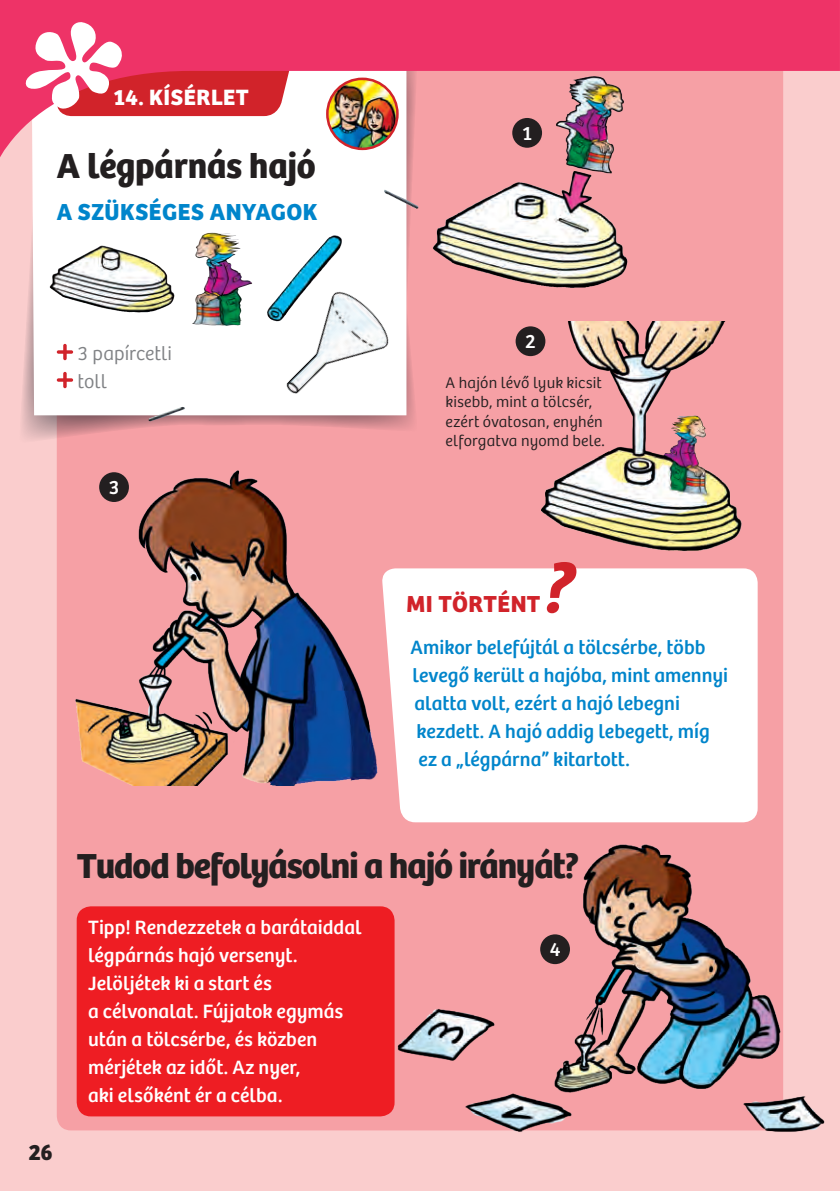
<style>
.page{position:relative;width:840px;height:1191px;background:#fff}
.page>*{position:absolute;margin:0;border:0;box-sizing:border-box;transform-origin:0 0}
.Headline_klein_Versu{font:700 36px "Kosmos Bree";letter-spacing:-.03em;color:#231f20}
.Headline_klein_Versu-2{font:700 36px "Kosmos Bree";letter-spacing:-.005em;color:#231f20}
.Subhead_versal_blau{font:700 24px "Kosmos Bree";letter-spacing:.02em;color:#0085cb}
.Subhead_versal_rot{font:700 24px "Kosmos Bree";letter-spacing:.015em;color:#d1232a}
.t1{font:700 23px "Kosmos Bree";letter-spacing:.02em;color:#fff}
.t2{font:700 23px "Kosmos Bree";color:#231f20}
.Copy{font:20px/28px "Kosmos Bree";letter-spacing:.005em;color:#fff}
.Copy_blau{font:20px "Kosmos Bree";letter-spacing:.005em;color:#0085cb}
.Liste_du_brauchst{font:300 20px "Kosmos Bree";letter-spacing:.005em;color:#808285}
.t3{font:300 16px/19.2px "Kosmos Bree";letter-spacing:.01em;color:#231f20}
</style>
<div class="page">
<div style="left:0;top:0;width:839px;height:1191px;background:#facdcd"></div>
<hr style="left:839px;top:0;width:1px;height:1191px;background:#facdcd">
<div style="left:57px;top:32px;width:725px;height:1098px;background:#f6a0a5;border-radius:14px"></div>
<svg style="left:22px;top:212px;width:393px;height:227px"></svg>
<div style="left:32px;top:212px;width:374px;height:203px;background:#fff"></div>
<img style="left:37px;top:232px;width:154px;height:97px">
<img style="left:187px;top:228px;width:65px;height:100px">
<img style="left:148px;top:407px;width:37px;height:14px">
<img style="left:432px;top:212px;width:196px;height:76px">
<img style="left:252px;top:224px;width:103px;height:44px">
<img style="left:521px;top:322px;width:262px;height:262px">
<img style="left:75px;top:470px;width:303px;height:315px">
<img style="left:249px;top:268px;width:155px;height:155px">
<img style="left:335px;top:829px;width:490px;height:303px">
<svg style="left:57px;top:344px;width:16px;height:16px"></svg>
<svg style="left:57px;top:372px;width:16px;height:16px"></svg>
<div style="left:77px;top:906px;width:317px;height:210px;background:#ee1d23;border-radius:14px"></div>
<div style="left:99px;top:472px;width:30px;height:30px;background:#231f20;border-radius:50%"></div>
<div style="left:515px;top:326px;width:30px;height:30px;background:#231f20;border-radius:50%"></div>
<div style="left:382px;top:568px;width:375px;height:254px;background:#fff"></div>
<svg style="left:546px;top:562px;width:30px;height:51px"></svg>
<div style="left:540px;top:934px;width:29px;height:30px;background:#231f20;border-radius:50%"></div>
<svg style="left:0;top:0;width:838px;height:212px"></svg>
<svg style="left:25px;top:0;width:281px;height:116px"></svg>
<svg style="left:838px;top:0;width:2px;height:71px"></svg>
<p class="t1" style="left:113px;top:83px;width:137px">14. KÍSÉRLET</p>
<p class="Headline_klein_Versu-2" style="left:57px;top:144px;width:260px">A légpárnás hajó</p>
<p class="Subhead_versal_blau" style="left:57px;top:198px;width:262px">A SZÜKSÉGES ANYAGOK</p>
<p class="Liste_du_brauchst" style="left:77px;top:342px;width:96px">3 papírcetli</p>
<p class="Liste_du_brauchst" style="left:77px;top:370px;width:31px">toll</p>
<p class="Copy" style="left:109px;top:474px;width:12px">3</p>
<p class="Copy" style="left:521px;top:120px;width:12px">1</p>
<p class="Copy" style="left:525px;top:328px;width:12px">2</p>
<p class="t3" style="left:445px;top:373px;width:161px">A hajón lévő lyuk kicsit kisebb, mint a tölcsér, ezért óvatosan, enyhén elforgatva nyomd bele.</p>
<p class="Subhead_versal_rot" style="left:406px;top:590px;width:135px">MI TÖRTÉNT</p>
<p class="Copy_blau" style="left:410px;top:636px;width:296px">Amikor belefújtál a tölcsérbe, több</p>
<p class="Copy_blau" style="left:412px;top:664px;width:317px">levegő került a hajóba, mint amennyi</p>
<p class="Copy_blau" style="left:414px;top:692px;width:267px">alatta volt, ezért a hajó lebegni</p>
<p class="Copy_blau" style="left:416px;top:720px;width:294px">kezdett. A hajó addig lebegett, míg</p>
<p class="Copy_blau" style="left:418px;top:748px;width:213px">ez a „légpárna” kitartott.</p>
<p class="Headline_klein_Versu" style="left:77px;top:844px;width:504px">Tudod befolyásolni a hajó irányát?</p>
<p class="t2" style="left:28px;top:1138px;width:26px">26</p>
<p class="Copy" style="left:88px;top:914px;width:275px">Tipp! Rendezzetek a barátaiddal légpárnás hajó versenyt.<br>Jelöljétek ki a start és<br>a célvonalat. Fújjatok egymás után a tölcsérbe, és közben mérjétek az időt. Az nyer,<br>aki elsőként ér a célba.</p>
<p class="Copy" style="left:549px;top:936px;width:12px">4</p>
</div>
